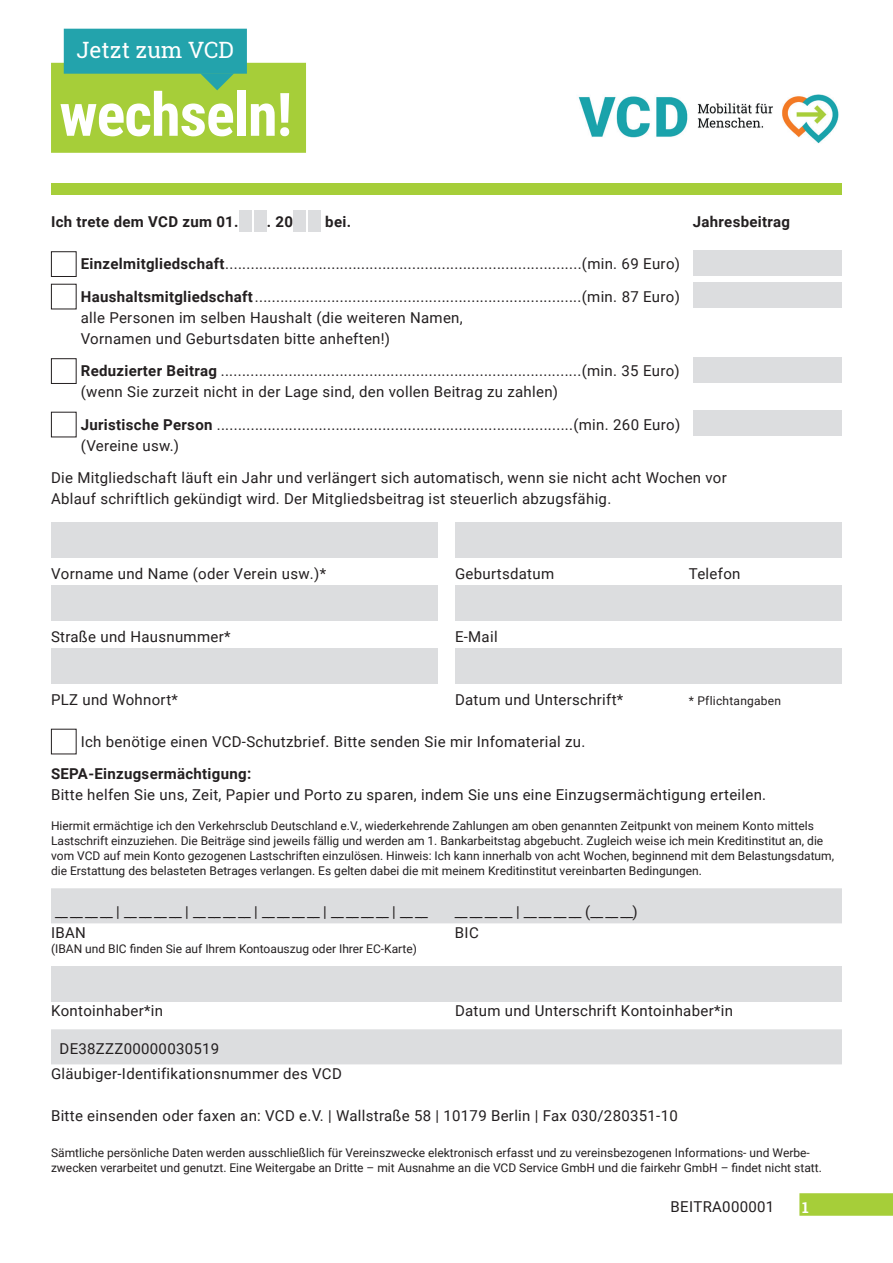
<style>
.page{position:relative;width:893px;height:1263px;background:#fff}
.page>*{position:absolute;margin:0;border:0;box-sizing:border-box;transform-origin:0 0}
.t1{font:700 60px "Roboto Condensed";letter-spacing:-.015em;color:#fff}
.t2{font:22.5px "Roboto Slab";color:#fff}
.t3{font:15px/21px "Roboto";letter-spacing:.02em;color:#231f20}
.t4{font:700 15px "Roboto";letter-spacing:.02em;color:#231f20}
.t5{font:700 15px "Roboto Slab";color:#fff}
.t6{font:12px/15px "Roboto";color:#231f20}
.t7{font:12px "Roboto";letter-spacing:.02em;color:#231f20}
.s1{font-weight:700}
</style>
<div class="page">
<div style="left:799px;top:1193px;width:94px;height:23px;background:#a6ce39"></div>
<img style="left:578px;top:94px;width:261px;height:50px">
<div style="left:51px;top:63px;width:255px;height:90px;background:#a6ce39"></div>
<div style="left:64px;top:29px;width:183px;height:45px;background:#23a3ac"></div>
<svg style="left:200px;top:73px;width:34px;height:17px"></svg>
<div style="left:239px;top:210px;width:13px;height:22px;background:#dcdddf"></div>
<div style="left:254px;top:210px;width:13px;height:22px;background:#dcdddf"></div>
<div style="left:293px;top:210px;width:13px;height:22px;background:#dcdddf"></div>
<div style="left:308px;top:210px;width:13px;height:22px;background:#dcdddf"></div>
<div style="left:51px;top:523px;width:386px;height:35px;background:#dcdddf"></div>
<div style="left:456px;top:523px;width:386px;height:35px;background:#dcdddf"></div>
<div style="left:51px;top:586px;width:386px;height:35px;background:#dcdddf"></div>
<div style="left:456px;top:586px;width:386px;height:35px;background:#dcdddf"></div>
<div style="left:51px;top:649px;width:386px;height:35px;background:#dcdddf"></div>
<div style="left:456px;top:649px;width:386px;height:35px;background:#dcdddf"></div>
<div style="left:51px;top:251px;width:26px;height:26px;border:1px solid #231f20"></div>
<div style="left:693px;top:250px;width:149px;height:25px;background:#dcdddf"></div>
<div style="left:693px;top:282px;width:149px;height:26px;background:#dcdddf"></div>
<div style="left:51px;top:358px;width:26px;height:26px;border:1px solid #231f20"></div>
<div style="left:693px;top:357px;width:149px;height:25px;background:#dcdddf"></div>
<div style="left:693px;top:410px;width:149px;height:26px;background:#dcdddf"></div>
<div style="left:51px;top:888px;width:791px;height:35px;background:#dcdddf"></div>
<div style="left:51px;top:905px;width:591px;height:16px;background:#dcdddf"></div>
<div style="left:51px;top:966px;width:791px;height:35px;background:#dcdddf"></div>
<div style="left:51px;top:1029px;width:791px;height:35px;background:#dcdddf"></div>
<div style="left:61px;top:1043px;width:157px;height:11px;background:#dcdddf"></div>
<div style="left:51px;top:183px;width:791px;height:12px;background:#a6ce39"></div>
<h2 class="t2" style="left:77px;top:35px;width:159px">Jetzt zum VCD</h2>
<h1 class="t1" style="left:60px;top:72px;width:234px">wechseln!</h1>
<p class="t4" style="left:51px;top:212px;width:189px">Ich trete dem VCD zum 01.</p>
<p class="t4" style="left:267px;top:212px;width:28px">. 20</p>
<p class="t4" style="left:325px;top:212px;width:27px">bei.</p>
<p class="t4" style="left:693px;top:212px;width:99px">Jahresbeitrag</p>
<p class="t3" style="left:81px;top:247px;width:601px;line-height:32.5px"><span class="s1">Einzelmitgliedschaft</span>....................................................................................(min. 69 Euro)<br><span class="s1">Haushaltsmitgliedschaft</span> .............................................................................(min. 87 Euro)</p>
<p class="t3" style="left:81px;top:306px;width:383px">alle Personen im selben Haushalt (die weiteren Namen,<br>Vornamen und Geburtsdaten bitte anheften!)</p>
<p class="t3" style="left:81px;top:360px;width:600px"><span class="s1">Reduzierter Beitrag</span> .....................................................................................(min. 35 Euro) (wenn Sie zurzeit nicht in der Lage sind, den vollen Beitrag zu zahlen)</p>
<p class="t3" style="left:81px;top:413px;width:601px"><span class="s1">Juristische Person</span> ....................................................................................(min. 260 Euro) (Vereine usw.)</p>
<p class="t3" style="left:51px;top:467px;width:677px">Die Mitgliedschaft läuft ein Jahr und verlängert sich automatisch, wenn sie nicht acht Wochen vor<br>Ablauf schriftlich gekündigt wird. Der Mitgliedsbeitrag ist steuerlich abzugsfähig.</p>
<p class="t3" style="left:51px;top:562px;width:277px">Vorname und Name (oder Verein usw.)*</p>
<p class="t3" style="left:455px;top:562px;width:101px">Geburtsdatum</p>
<p class="t3" style="left:689px;top:562px;width:53px">Telefon</p>
<p class="t3" style="left:51px;top:625px;width:181px">Straße und Hausnummer*</p>
<p class="t3" style="left:455px;top:625px;width:44px">E-Mail</p>
<p class="t3" style="left:51px;top:688px;width:128px">PLZ und Wohnort*</p>
<p class="t3" style="left:455px;top:688px;width:170px">Datum und Unterschrift*</p>
<p class="t7" style="left:689px;top:692px;width:94px">* Pflichtangaben</p>
<p class="t3" style="left:81px;top:730px;width:506px">Ich benötige einen VCD-Schutzbrief. Bitte senden Sie mir Infomaterial zu.</p>
<p class="t4" style="left:51px;top:763px;width:202px">SEPA-Einzugsermächtigung:</p>
<p class="t3" style="left:51px;top:784px;width:717px">Bitte helfen Sie uns, Zeit, Papier und Porto zu sparen, indem Sie uns eine Einzugsermächtigung erteilen.</p>
<p class="t6" style="left:51px;top:818px;width:785px">Hiermit ermächtige ich den Verkehrsclub Deutschland e.V., wiederkehrende Zahlungen am oben genannten Zeitpunkt von meinem Konto mittels Lastschrift einzuziehen. Die Beiträge sind jeweils fällig und werden am 1. Bankarbeitstag abgebucht. Zugleich weise ich mein Kreditinstitut an, die vom VCD auf mein Konto gezogenen Lastschriften einzulösen. Hinweis: Ich kann innerhalb von acht Wochen, beginnend mit dem Belastungsdatum, die Erstattung des belasteten Betrages verlangen. Es gelten dabei die mit meinem Kreditinstitut vereinbarten Bedingungen.</p>
<p class="t3" style="left:55px;top:901px;width:374px">__ __ __ __ | __ __ __ __ | __ __ __ __ | __ __ __ __ | __ __ __ __ | __ __</p>
<p class="t3" style="left:455px;top:901px;width:184px">__ __ __ __ | __ __ __ __ (__ __ __)</p>
<p class="t3" style="left:51px;top:922px;width:36px">IBAN</p>
<p class="t3" style="left:455px;top:922px;width:25px">BIC</p>
<p class="t6" style="left:51px;top:941px;width:368px">(IBAN und BIC finden Sie auf Ihrem Kontoauszug oder Ihrer EC-Karte)</p>
<p class="t3" style="left:51px;top:1000px;width:114px">Kontoinhaber*in</p>
<p class="t3" style="left:455px;top:1000px;width:280px">Datum und Unterschrift Kontoinhaber*in</p>
<p class="t3" style="left:60px;top:1037px;width:161px">DE38ZZZ00000030519</p>
<p class="t3" style="left:51px;top:1063px;width:292px">Gläubiger-Identifikationsnummer des VCD</p>
<p class="t3" style="left:51px;top:1105px;width:628px">Bitte einsenden oder faxen an: VCD e.V. | Wallstraße 58 | 10179 Berlin | Fax 030/280351-10</p>
<p class="t6" style="left:51px;top:1145px;width:772px">Sämtliche persönliche Daten werden ausschließlich für Vereinszwecke elektronisch erfasst und zu vereinsbezogenen Informations- und Werbe&shy;zwecken verarbeitet und genutzt. Eine Weitergabe an Dritte – mit Ausnahme an die VCD Service GmbH und die fairkehr GmbH – findet nicht statt.</p>
<p class="t3" style="left:671px;top:1196px;width:105px">BEITRA000001</p>
<p class="t5" style="left:802px;top:1197px;width:8px">1</p>
</div>
